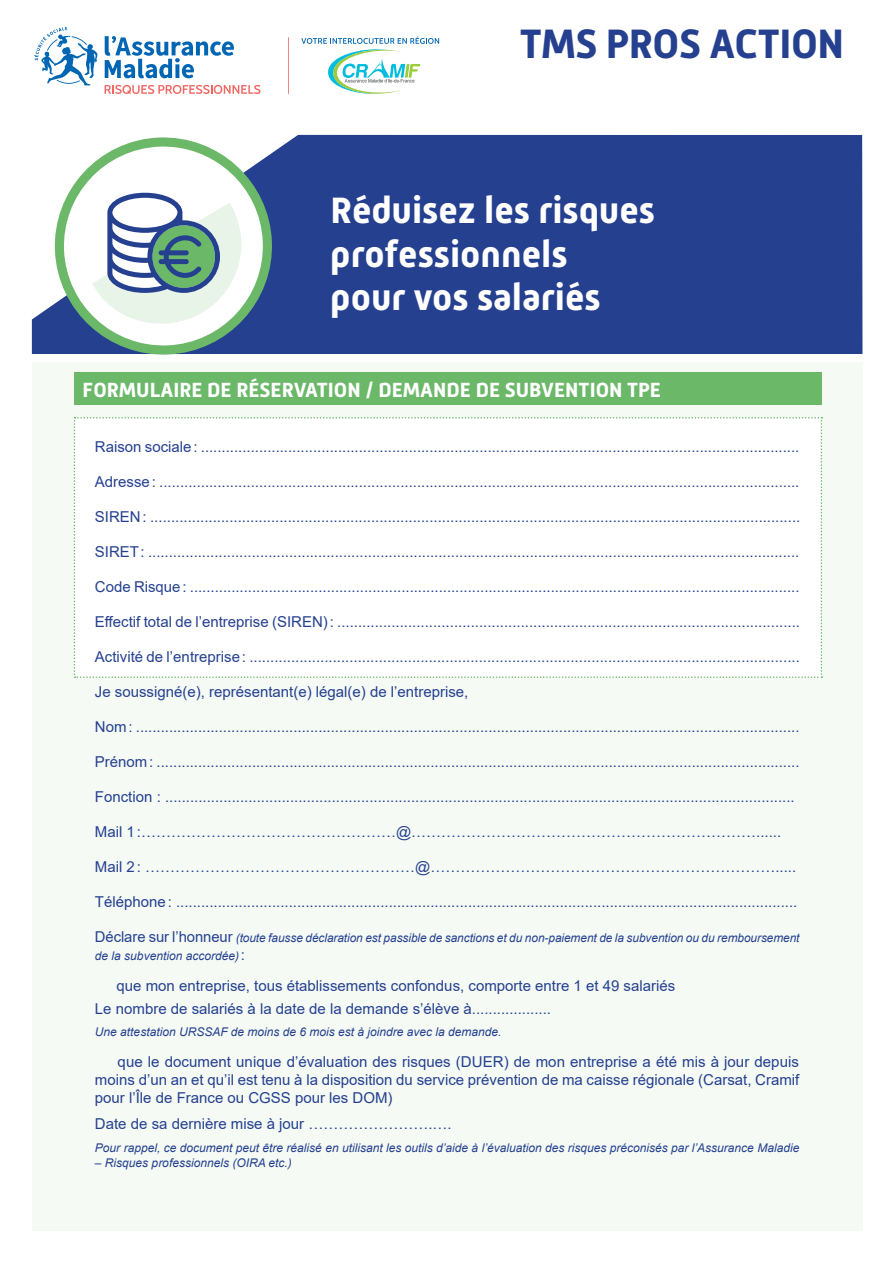
<style>
.page{position:relative;width:893px;height:1263px;background:#fff}
.page>*{position:absolute;margin:0;border:0;box-sizing:border-box;transform-origin:0 0}
.t1{font:700 42px "Mic 32 New";letter-spacing:-.01em;color:#25408f}
.t2{font:700 37.5px/43.5px "Mic 32 New";color:#fff}
.t3{font:700 21px "Mic 32 New";color:#fff}
.t4{font:15px/18px "Arial";color:#25408f}
.t5{font:italic 12px/18px "Arial";color:#25408f}
.s1{font-style:normal;font-size:15px}
</style>
<div class="page">
<div style="left:32px;top:362px;width:831px;height:869px;background:#f5faf5"></div>
<div style="left:74px;top:417px;width:748px;height:261px;background:#fff"></div>
<div style="left:74px;top:372px;width:748px;height:33px;background:#6bb869"></div>
<div style="left:32px;top:135px;width:830px;height:219px;background:#25408f"></div>
<svg style="left:105px;top:36px;width:129px;height:42px"></svg>
<svg style="left:34px;top:27px;width:64px;height:59px"></svg>
<svg style="left:105px;top:85px;width:155px;height:9px"></svg>
<hr style="left:288px;top:37px;width:1px;height:57px;background:#f16662">
<svg style="left:301px;top:36px;width:138px;height:58px"></svg>
<svg style="left:53px;top:136px;width:221px;height:219px"></svg>
<svg style="left:92px;top:193px;width:150px;height:132px"></svg>
<h1 class="t1" style="left:520px;top:19px;width:133px">TMS Pros</h1>
<h1 class="t1" style="left:709px;top:19px;width:71px">Action</h1>
<h2 class="t2" style="left:331px;top:189px;width:326px">Réduisez les risques professionnels<br>pour vos salariés</h2>
<h3 class="t3" style="left:82px;top:377px;width:580px">FORMULAIRE DE RÉSERVATION / DEMANDE DE SUBVENTION TPE</h3>
<p class="t4" style="left:95px;top:438px;width:706px">Raison sociale: ................................................................................................................................................</p>
<p class="t4" style="left:95px;top:473px;width:706px">Adresse: ..........................................................................................................................................................</p>
<p class="t4" style="left:95px;top:508px;width:707px">SIREN: ............................................................................................................................................................</p>
<p class="t4" style="left:95px;top:543px;width:706px">SIRET: .............................................................................................................................................................</p>
<p class="t4" style="left:95px;top:578px;width:706px">Code Risque: ...................................................................................................................................................</p>
<p class="t4" style="left:95px;top:613px;width:706px">Effectif total de l’entreprise (SIREN): ...............................................................................................................</p>
<p class="t4" style="left:95px;top:648px;width:706px">Activité de l’entreprise: ....................................................................................................................................</p>
<p class="t4" style="left:95px;top:683px;width:375px">Je soussigné(e), représentant(e) légal(e) de l’entreprise,</p>
<p class="t4" style="left:95px;top:718px;width:706px">Nom: ................................................................................................................................................................</p>
<p class="t4" style="left:95px;top:753px;width:706px">Prénom: ...........................................................................................................................................................</p>
<p class="t4" style="left:95px;top:788px;width:701px">Fonction : .......................................................................................................................................................</p>
<p class="t4" style="left:95px;top:823px;width:688px">Mail 1:……………………………………………@……………………………………………………………......</p>
<p class="t4" style="left:95px;top:858px;width:703px">Mail 2: ………………………………………………@…………………………………………………………….....</p>
<p class="t4" style="left:95px;top:893px;width:704px">Téléphone: .....................................................................................................................................................</p>
<p class="t5" style="left:95px;top:929px;width:706px"><span class="s1">Déclare sur l’honneur</span> (toute fausse déclaration est passible de sanctions et du non-paiement de la subvention ou du remboursement de la subvention accordée) <span class="s1">:</span></p>
<p class="t4" style="left:95px;top:975px;width:582px;line-height:22.2px;text-indent:22px">que mon entreprise, tous établissements confondus, comporte entre 1 et 49 salariés<br>Le nombre de salariés à la date de la demande s’élève à...................</p>
<p class="t5" style="left:95px;top:1023px;width:408px">Une attestation URSSAF de moins de 6 mois est à joindre avec la demande.</p>
<p class="t4" style="left:95px;top:1052px;width:706px;text-align:justify;text-indent:23px">que le document unique d’évaluation des risques (DUER) de mon entreprise a été mis à jour depuis moins d’un an et qu’il est tenu à la disposition du service prévention de ma caisse régionale (Carsat, Cramif pour l’Île de France ou CGSS pour les DOM)</p>
<p class="t4" style="left:95px;top:1115px;width:358px">Date de sa dernière mise à jour …………………….….</p>
<p class="t5" style="left:95px;top:1139px;width:706px">Pour rappel, ce document peut être réalisé en utilisant les outils d’aide à l’évaluation des risques préconisés par l’Assurance Maladie</p>
<p class="t5" style="left:95px;top:1154px;width:198px">– Risques professionnels (OIRA etc.)</p>
</div>
